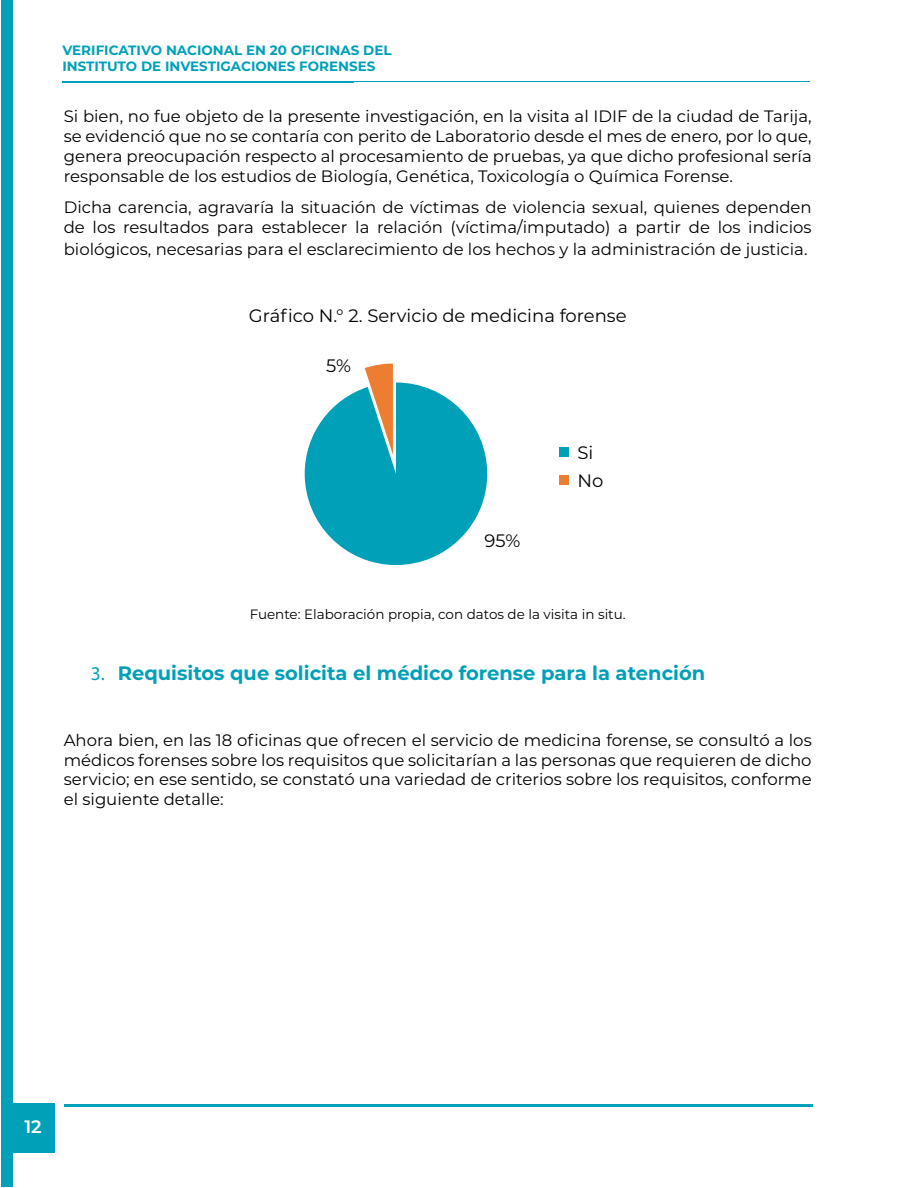
<style>
.page{position:relative;width:918px;height:1188px;background:#fff}
.page>*{position:absolute;margin:0;border:0;box-sizing:border-box;transform-origin:0 0}
.t1{font:700 19.5px "Montserrat";color:#00a0b8}
.t2{font:18px/27.6px "Montserrat";color:#000}
.t3{font:600 18px "Montserrat";color:#fff}
.t4{font:16.5px/19.8px "Montserrat";color:#000;text-align:justify}
.t5{font:700 13.5px/16.2px "Montserrat";color:#00a0b8}
.t6{font:13.5px "Montserrat";color:#000}
.s1{font-family:"Myriad Pro";font-weight:400}
</style>
<div class="page">
<hr style="left:62px;top:82px;width:748px;height:1px;background:#00a0b8">
<hr style="left:62px;top:81px;width:292px;height:2px;background:#00a0b8">
<hr style="left:64px;top:1104px;width:749px;height:3px;background:#00a0b8">
<div style="left:1px;top:1px;width:11px;height:1186px;background:#00a0b8"></div>
<div style="left:1px;top:1103px;width:54px;height:50px;background:#00a0b8"></div>
<svg style="left:305px;top:364px;width:182px;height:201px"></svg>
<div style="left:560px;top:447px;width:9px;height:10px;background:#00a0b8"></div>
<div style="left:560px;top:475px;width:9px;height:10px;background:#ed7d30"></div>
<p class="t5" style="left:62px;top:42px;width:331px">VERIFICATIVO NACIONAL EN 20 OFICINAS DEL<br>INSTITUTO DE INVESTIGACIONES FORENSES</p>
<p class="t4" style="left:64px;top:106px;width:749px">Si bien, no fue objeto de la presente investigación, en la visita al IDIF de la ciudad de Tarija, se evidenció que no se contaría con perito de Laboratorio desde el mes de enero, por lo que, genera preocupación respecto al procesamiento de pruebas, ya que dicho profesional sería responsable de los estudios de Biología, Genética, Toxicología o Química Forense.</p>
<p class="t4" style="left:64px;top:197px;width:749px">Dicha carencia, agravaría la situación de víctimas de violencia sexual, quienes dependen de los resultados para establecer la relación (víctima/imputado) a partir de los indicios</p>
<p class="t4" style="left:64px;top:239px;width:745px">biológicos, necesarias para el esclarecimiento de los hechos y la administración de justicia.</p>
<p class="t2" style="left:249px;top:301px;width:379px">Gráfico N.° 2. Servicio de medicina forense</p>
<p class="t2" style="left:326px;top:351px;width:26px">5%</p>
<p class="t2" style="left:485px;top:526px;width:37px">95%</p>
<p class="t2" style="left:577px;top:438px;width:27px">Si<br>No</p>
<p class="t6" style="left:250px;top:605px;width:378px">Fuente: Elaboración propia, con datos de la visita in situ.</p>
<p class="t1" style="left:91px;top:659px;width:616px"><span class="s1">3.</span> Requisitos que solicita el médico forense para la atención</p>
<p class="t4" style="left:64px;top:729px;width:749px">Ahora bien, en las 18 oficinas que ofrecen el servicio de medicina forense, se consultó a los médicos forenses sobre los requisitos que solicitarían a las personas que requieren de dicho servicio; en ese sentido, se constató una variedad de criterios sobre los requisitos, conforme el siguiente detalle:</p>
<p class="t3" style="left:24px;top:1114px;width:19px">12</p>
</div>
